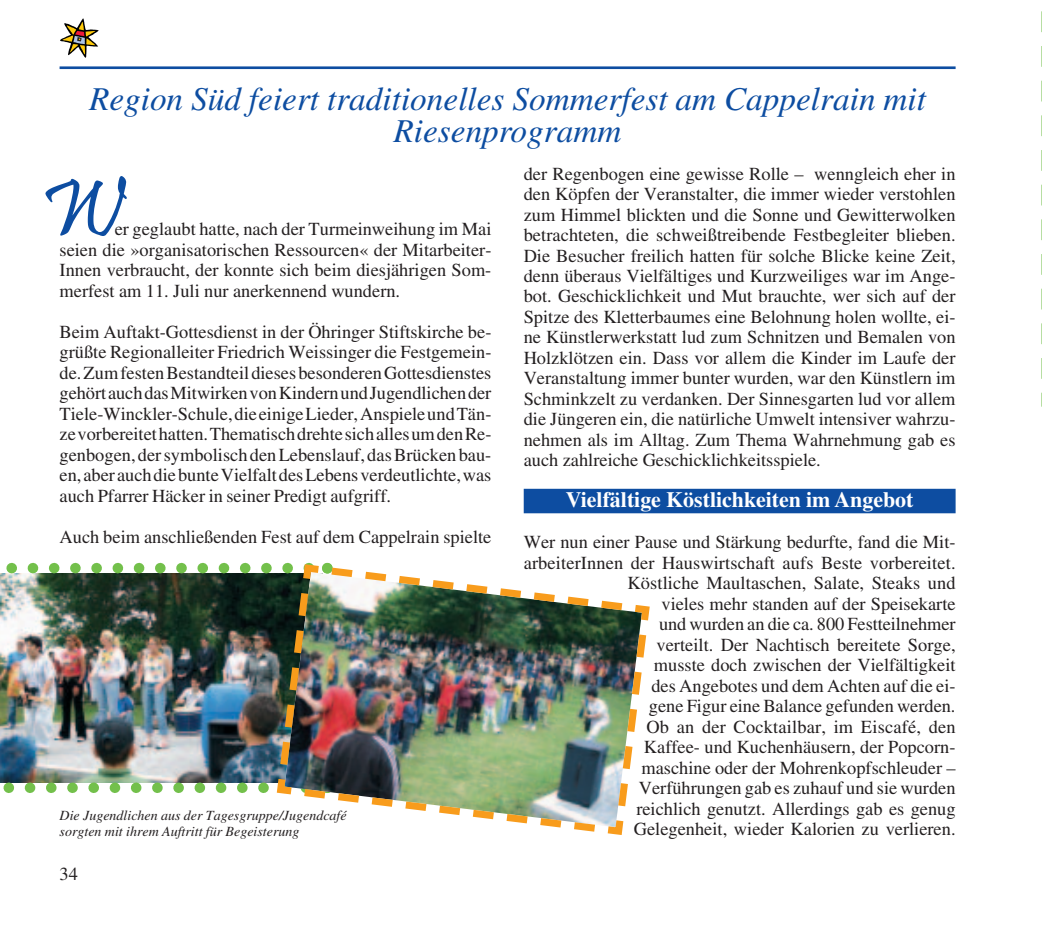
<style>
.page{position:relative;width:1042px;height:942px;background:#fff}
.page>*{position:absolute;margin:0;border:0;box-sizing:border-box;transform-origin:0 0}
.t1{font:84px "Pristina";color:#0d4da1}
.t2{font:italic 33.25px/31.5px "Times";color:#0d4da1;text-align:center}
.t3{font:700 21.88px "Times";color:#fff}
.t4{font:18.38px/20.5px "Times";color:#231f20;text-align:justify}
.t5{font:italic 14px/15.8px "Times";color:#231f20}
</style>
<div class="page">
<hr style="left:60px;top:66px;width:895px;height:3px;background:#0d4da1">
<svg style="left:60px;top:18px;width:39px;height:40px"></svg>
<div style="left:523px;top:489px;width:432px;height:24px;background:#0d4da1"></div>
<svg style="left:1041px;top:11px;width:1px;height:396px"></svg>
<img style="left:0;top:562px;width:273px;height:231px">
<img style="left:273px;top:562px;width:377px;height:273px">
<h2 class="t2" style="left:89px;top:86px;width:838px">Region Süd feiert traditionelles Sommerfest am Cappelrain mit<br>Riesenprogramm</h2>
<h1 class="t1" style="left:39px;top:167px;width:84px">W</h1>
<p class="t4" style="left:60px;top:221px;width:433px;text-indent:55px">er geglaubt hatte, nach der Turmeinweihung im Mai seien die »organisatorischen Ressourcen« der Mitarbeiter-Innen verbraucht, der konnte sich beim diesjährigen Som&shy;merfest am 11. Juli nur anerkennend wundern.</p>
<p class="t4" style="left:60px;top:323px;width:433px">Beim Auftakt-Gottesdienst in der Öhringer Stiftskirche be&shy;grüßte Regionalleiter Friedrich Weissinger die Festgemein&shy;de. Zum festen Bestandteil dieses besonderen Gottesdienstes gehört auch das Mitwirken von Kindern und Jugendlichen der Tiele-Winckler-Schule, die einige Lieder, Anspiele und Tän&shy;ze vorbereitet hatten. Thematisch drehte sich alles um den Re&shy;genbogen, der symbolisch den Lebenslauf, das Brücken bau&shy;en, aber auch die bunte Vielfalt des Lebens verdeutlichte, was auch Pfarrer Häcker in seiner Predigt aufgriff.</p>
<p class="t4" style="left:60px;top:528px;width:433px">Auch beim anschließenden Fest auf dem Cappelrain spielte</p>
<p class="t5" style="left:60px;top:808px;width:288px">Die Jugendlichen aus der Tagesgruppe/Jugendcafé sorgten mit ihrem Auftritt für Begeisterung</p>
<p class="t4" style="left:60px;top:865px;width:20px">34</p>
<p class="t4" style="left:523px;top:165px;width:433px">der Regenbogen eine gewisse Rolle – wenngleich eher in den Köpfen der Veranstalter, die immer wieder verstohlen zum Himmel blickten und die Sonne und Gewitterwolken betrachteten, die schweißtreibende Festbegleiter blieben.<br>Die Besucher freilich hatten für solche Blicke keine Zeit, denn überaus Vielfältiges und Kurzweiliges war im Ange&shy;bot. Geschicklichkeit und Mut brauchte, wer sich auf der Spitze des Kletterbaumes eine Belohnung holen wollte, ei&shy;ne Künstlerwerkstatt lud zum Schnitzen und Bemalen von Holzklötzen ein. Dass vor allem die Kinder im Laufe der Veranstaltung immer bunter wurden, war den Künstlern im Schminkzelt zu verdanken. Der Sinnesgarten lud vor allem die Jüngeren ein, die natürliche Umwelt intensiver wahrzu&shy;nehmen als im Alltag. Zum Thema Wahrnehmung gab es auch zahlreiche Geschicklichkeitsspiele.</p>
<p class="t3" style="left:565px;top:492px;width:349px">Vielfältige Köstlichkeiten im Angebot</p>
<p class="t4" style="left:523px;top:533px;width:433px;text-align:right">Wer nun einer Pause und Stärkung bedurfte, fand die Mit&shy;arbeiterInnen der Hauswirtschaft aufs Beste vorbereitet.<br>Köstliche Maultaschen, Salate, Steaks und<br>vieles mehr standen auf der Speisekarte<br>und wurden an die ca. 800 Festteilnehmer<br>verteilt. Der Nachtisch bereitete Sorge,<br>musste doch zwischen der Vielfältigkeit<br>des Angebotes und dem Achten auf die ei-<br>gene Figur eine Balance gefunden werden.<br>Ob an der Cocktailbar, im Eiscafé, den<br>Kaffee- und Kuchenhäusern, der Popcorn-<br>maschine oder der Mohrenkopfschleuder –<br>Verführungen gab es zuhauf und sie wurden<br>reichlich genutzt. Allerdings gab es genug<br>Gelegenheit, wieder Kalorien zu verlieren.</p>
</div>
